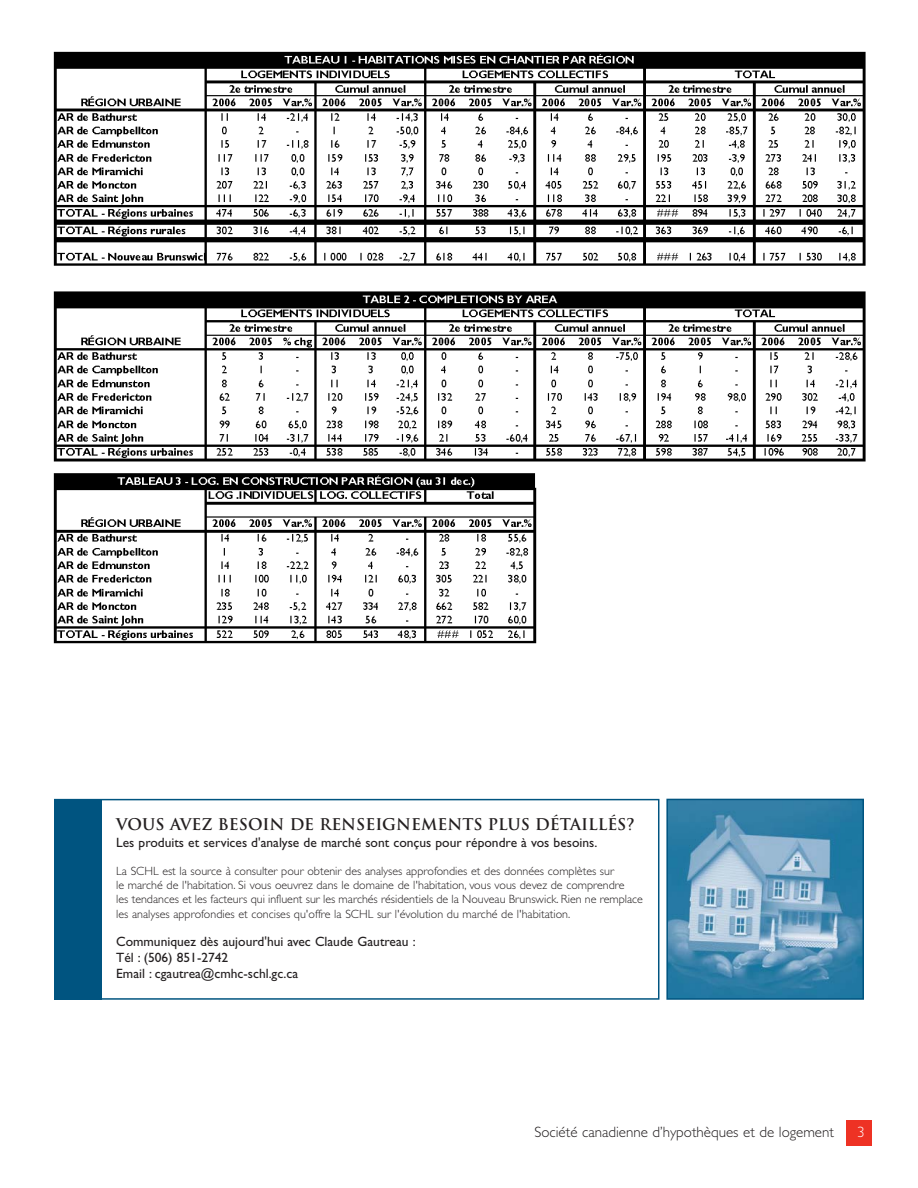
<style>
.page{position:relative;width:918px;height:1188px;background:#fff}
.page>*{position:absolute;margin:0;border:0;box-sizing:border-box;transform-origin:0 0}
.t1{font:700 15.75px "Trajan";color:#231f20}
.t2{font:300 15px "Gill Sans";color:#231f20}
.t3{font:300 15px "Gill Sans";color:#fff}
.t4{font:13.5px/16.2px "Gill Sans";color:#231f20}
.t5{font:300 12px/14.2px "Gill Sans";color:#231f20}
</style>
<div class="page">
<img style="left:53px;top:51px;width:813px;height:593px">
<div style="left:54px;top:799px;width:605px;height:201px;border:2px solid #005480"></div>
<img style="left:669px;top:802px;width:192px;height:195px">
<div style="left:666px;top:799px;width:198px;height:201px;border:2px solid #005480"></div>
<div style="left:54px;top:799px;width:47px;height:201px;background:#005480"></div>
<div style="left:847px;top:1121px;width:25px;height:25px;background:#ee3224"></div>
<h1 class="t1" style="left:116px;top:816px;width:520px">VOUS AVEZ BESOIN DE RENSEIGNEMENTS PLUS DÉTAILLÉS?</h1>
<p class="t4" style="left:116px;top:836px;width:483px">Les produits et services d'analyse de marché sont conçus pour répondre à vos besoins.</p>
<p class="t5" style="left:116px;top:865px;width:528px">La SCHL est la source à consulter pour obtenir des analyses approfondies et des données complètes sur<br>le marché de l'habitation. Si vous oeuvrez dans le domaine de l'habitation, vous vous devez de comprendre<br>les tendances et les facteurs qui influent sur les marchés résidentiels de la Nouveau Brunswick. Rien ne remplace les analyses approfondies et concises qu'offre la SCHL sur l'évolution du marché de l'habitation.</p>
<p class="t4" style="left:116px;top:934px;width:301px">Communiquez dès aujourd'hui avec Claude Gautreau :<br>Tél : (506) 851-2742<br>Email : cgautrea@cmhc-schl.gc.ca</p>
<p class="t2" style="left:534px;top:1127px;width:301px">Société canadienne d’hypothèques et de logement</p>
<p class="t3" style="left:857px;top:1127px;width:9px">3</p>
</div>
